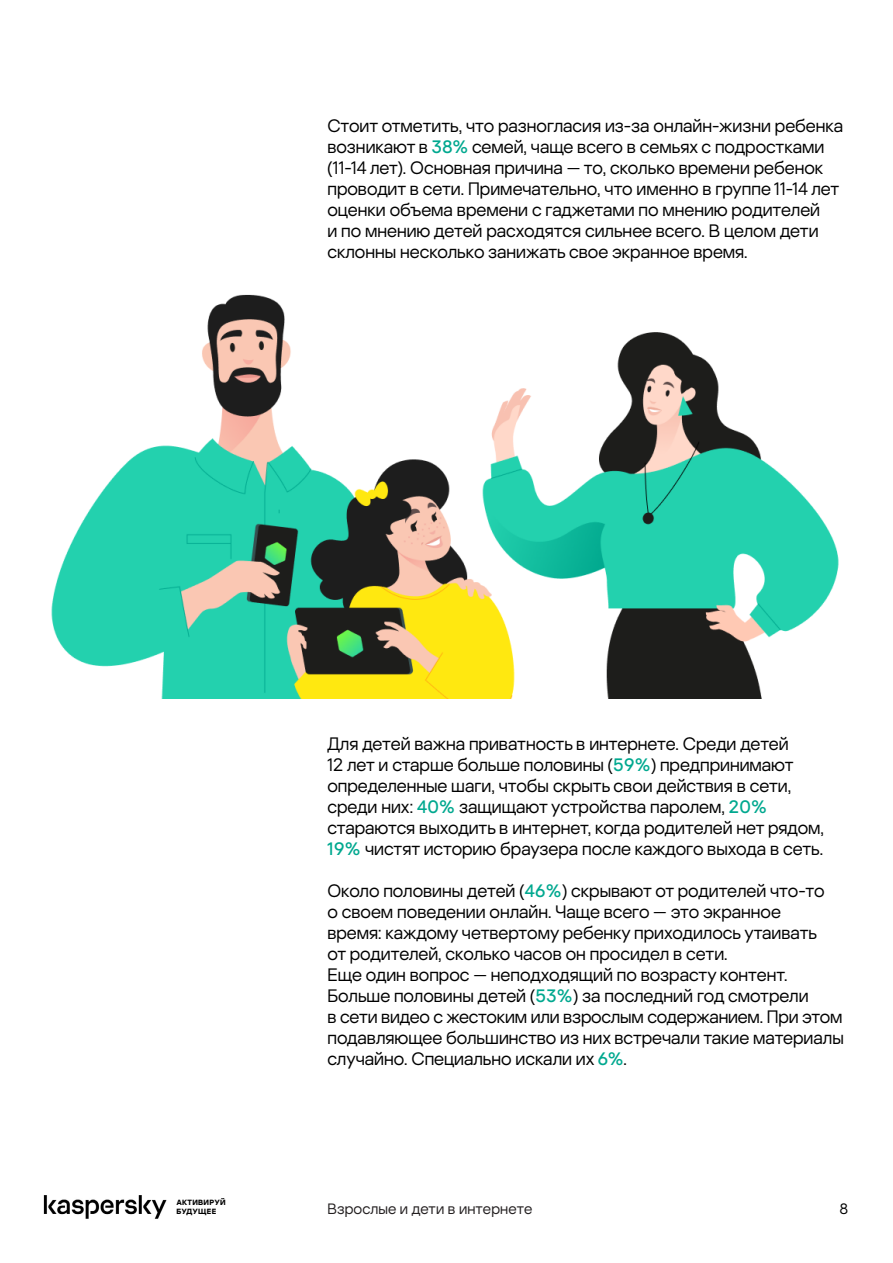
<style>
.page{position:relative;width:893px;height:1263px;background:#fff}
.page>*{position:absolute;margin:0;border:0;box-sizing:border-box;transform-origin:0 0}
.t1{font:18px/21px "Kaspersky Sans Display";color:#000}
.t2{font:15px "Kaspersky Sans Display";letter-spacing:.01em;color:#231f20}
.t3{font:15px "Kaspersky Sans Display";color:#000101}
.t4{font:700 7.5px/8.1px "Kaspersky Sans Display";letter-spacing:.04em;color:#000}
.s1{font-weight:500;color:#00a88f}
</style>
<div class="page">
<img style="left:43px;top:1195px;width:124px;height:24px">
<img style="left:51px;top:294px;width:788px;height:405px">
<p class="t1" style="left:327px;top:115px;width:517px">Стоит отметить, что разногласия из-за онлайн-жизни ребенка возникают в <span class="s1">38%</span> семей, чаще всего в семьях с подростками (11-14 лет). Основная причина — то, сколько времени ребенок проводит в сети. Примечательно, что именно в группе 11-14 лет оценки объема времени с гаджетами по мнению родителей<br>и по мнению детей расходятся сильнее всего. В целом дети склонны несколько занижать свое экранное время.</p>
<p class="t4" style="left:176px;top:1199px;width:51px">АКТИВИРУЙ<br>БУДУЩЕЕ</p>
<p class="t1" style="left:327px;top:733px;width:498px">Для детей важна приватность в интернете. Среди детей<br>12 лет и старше больше половины (<span class="s1">59%</span>) предпринимают определенные шаги, чтобы скрыть свои действия в сети, среди них: <span class="s1">40%</span> защищают устройства паролем, <span class="s1">20% </span>стараются выходить в интернет, когда родителей нет рядом, <span class="s1">19%</span> чистят историю браузера после каждого выхода в сеть.</p>
<p class="t1" style="left:327px;top:880px;width:518px">Около половины детей (<span class="s1">46%</span>) скрывают от родителей что-то<br>о своем поведении онлайн. Чаще всего — это экранное<br>время: каждому четвертому ребенку приходилось утаивать<br>от родителей, сколько часов он просидел в сети.<br>Еще один вопрос — неподходящий по возрасту контент.<br>Больше половины детей (<span class="s1">53%</span>) за последний год смотрели<br>в сети видео с жестоким или взрослым содержанием. При этом подавляющее большинство из них встречали такие материалы случайно. Специально искали их <span class="s1">6%</span>.</p>
<p class="t2" style="left:327px;top:1200px;width:206px">Взрослые и дети в интернете</p>
<p class="t3" style="left:839px;top:1200px;width:10px">8</p>
</div>
